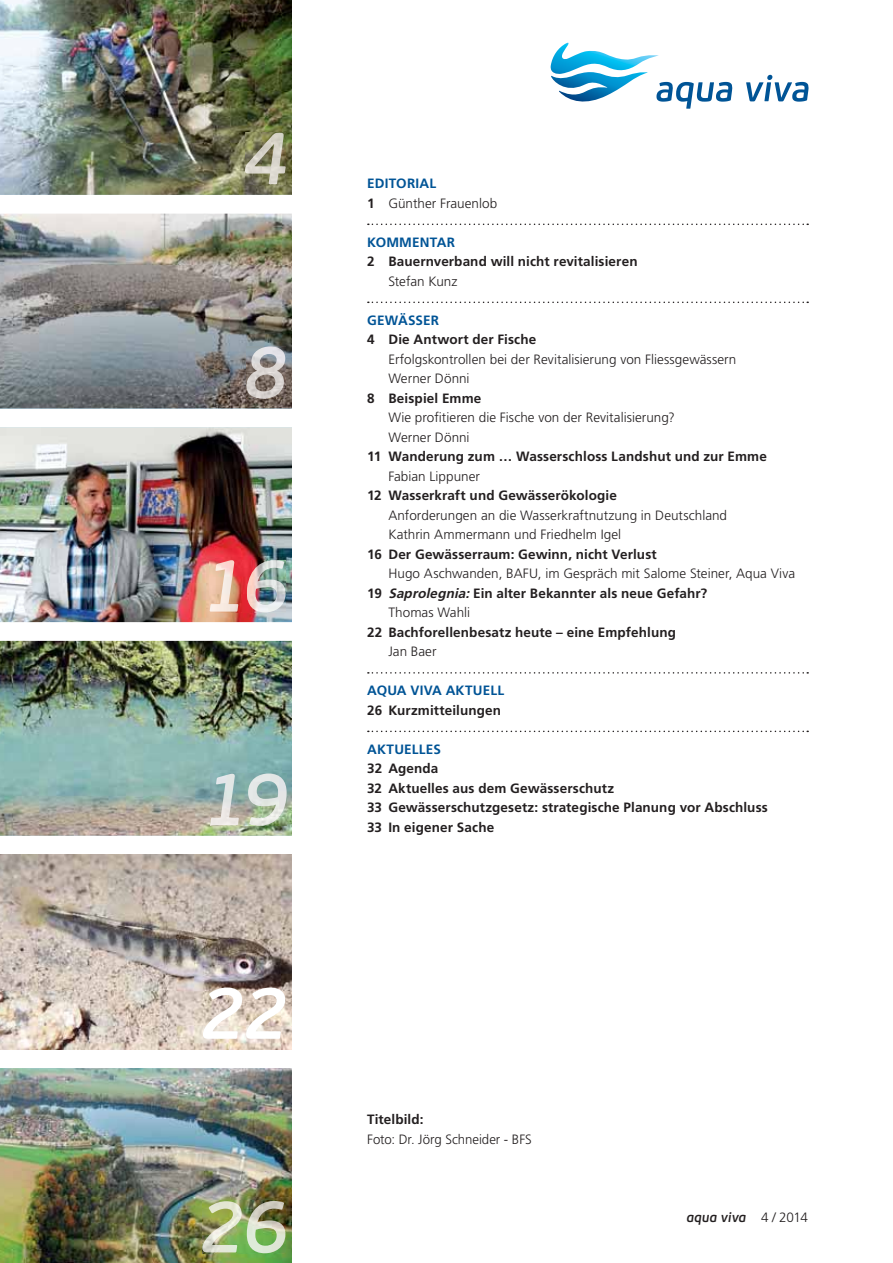
<style>
.page{position:relative;width:893px;height:1263px;background:#fff}
.page>*{position:absolute;margin:0;border:0;box-sizing:border-box;transform-origin:0 0}
.t1{font:italic 600 75px "PF Beau Sans Pro";color:#fff}
.t2{font:700 13.5px/19.5px "Frutiger LT Std";letter-spacing:.01em;color:#231f20}
.t3{font:300 13.5px/19.5px "Frutiger LT Std";color:#231f20}
.t4{font:700 13.5px "Frutiger LT Std";letter-spacing:.015em;color:#005496}
.t5{font:italic 600 13.5px "PF Beau Sans Pro";letter-spacing:.01em;color:#231f20}
.s1{font-weight:700;color:#005496}
.s2{font-weight:700}
.s3{font-style:italic}
.s4{font-family:"Frutiger LT Std";font-weight:300;font-style:normal}
</style>
<div class="page">
<img style="left:0;top:1068px;width:292px;height:195px">
<img style="left:0;top:0;width:292px;height:195px">
<img style="left:0;top:214px;width:292px;height:194px">
<img style="left:0;top:427px;width:292px;height:195px">
<img style="left:0;top:641px;width:292px;height:195px">
<img style="left:0;top:854px;width:292px;height:195px">
<img style="left:245px;top:133px;width:41px;height:51px">
<img style="left:246px;top:346px;width:39px;height:53px">
<img style="left:210px;top:560px;width:75px;height:52px">
<img style="left:210px;top:774px;width:77px;height:52px">
<img style="left:202px;top:1201px;width:83px;height:52px">
<svg style="left:368px;top:224px;width:440px;height:1px"></svg>
<svg style="left:368px;top:302px;width:440px;height:1px"></svg>
<svg style="left:368px;top:672px;width:440px;height:2px"></svg>
<svg style="left:368px;top:731px;width:440px;height:1px"></svg>
<svg style="left:746px;top:75px;width:63px;height:27px"></svg>
<svg style="left:550px;top:43px;width:182px;height:66px"></svg>
<h1 class="t1" style="left:200px;top:985px;width:90px">22</h1>
<p class="t3" style="left:367px;top:175px;width:132px"><span class="s1">EDITORIAL<br></span><span class="s2">1</span> Günther Frauenlob</p>
<p class="t4" style="left:367px;top:236px;width:89px">KOMMENTAR</p>
<p class="t2" style="left:367px;top:253px;width:272px">2 Bauernverband will nicht revitalisieren</p>
<p class="t3" style="left:388px;top:272px;width:70px">Stefan Kunz</p>
<p class="t4" style="left:367px;top:314px;width:74px">GEWÄSSER</p>
<p class="t2" style="left:367px;top:331px;width:171px">4 Die Antwort der Fische</p>
<p class="t3" style="left:388px;top:350px;width:349px">Erfolgskontrollen bei der Revitalisierung von Fliessgewässern<br>Werner Dönni</p>
<p class="t2" style="left:367px;top:389px;width:116px">8 Beispiel Emme</p>
<p class="t3" style="left:388px;top:409px;width:288px">Wie profitieren die Fische von der Revitalisierung?<br>Werner Dönni</p>
<p class="t2" style="left:367px;top:447px;width:401px">11 Wanderung zum … Wasserschloss Landshut und zur Emme</p>
<p class="t3" style="left:388px;top:467px;width:93px">Fabian Lippuner</p>
<p class="t2" style="left:367px;top:486px;width:251px">12 Wasserkraft und Gewässerökologie</p>
<p class="t3" style="left:388px;top:506px;width:340px">Anforderungen an die Wasserkraftnutzung in Deutschland<br>Kathrin Ammermann und Friedhelm Igel</p>
<p class="t2" style="left:367px;top:545px;width:291px">16 Der Gewässerraum: Gewinn, nicht Verlust</p>
<p class="t3" style="left:388px;top:564px;width:408px">Hugo Aschwanden, BAFU, im Gespräch mit Salome Steiner, Aqua Viva</p>
<p class="t2" style="left:367px;top:584px;width:342px">19 <span class="s3">Saprolegnia:</span>Ein alter Bekannter als neue Gefahr?</p>
<p class="t3" style="left:388px;top:604px;width:83px">Thomas Wahli</p>
<p class="t2" style="left:367px;top:623px;width:310px">22 Bachforellenbesatz heute – eine Empfehlung</p>
<p class="t3" style="left:388px;top:643px;width:50px">Jan Baer</p>
<p class="t4" style="left:367px;top:684px;width:139px">AQUA VIVA AKTUELL</p>
<p class="t2" style="left:367px;top:701px;width:135px">26 Kurzmitteilungen</p>
<p class="t4" style="left:367px;top:743px;width:75px">AKTUELLES</p>
<p class="t2" style="left:367px;top:760px;width:402px">32 Agenda<br>32 Aktuelles aus dem Gewässerschutz<br>33 Gewässerschutzgesetz: strategische Planung vor Abschluss<br>33 In eigener Sache</p>
<p class="t2" style="left:367px;top:1111px;width:58px">Titelbild:</p>
<p class="t3" style="left:367px;top:1130px;width:166px">Foto: Dr. Jörg Schneider - BFS</p>
<p class="t5" style="left:686px;top:1212px;width:123px">aqua viva <span class="s4">4 / 2014</span></p>
</div>
